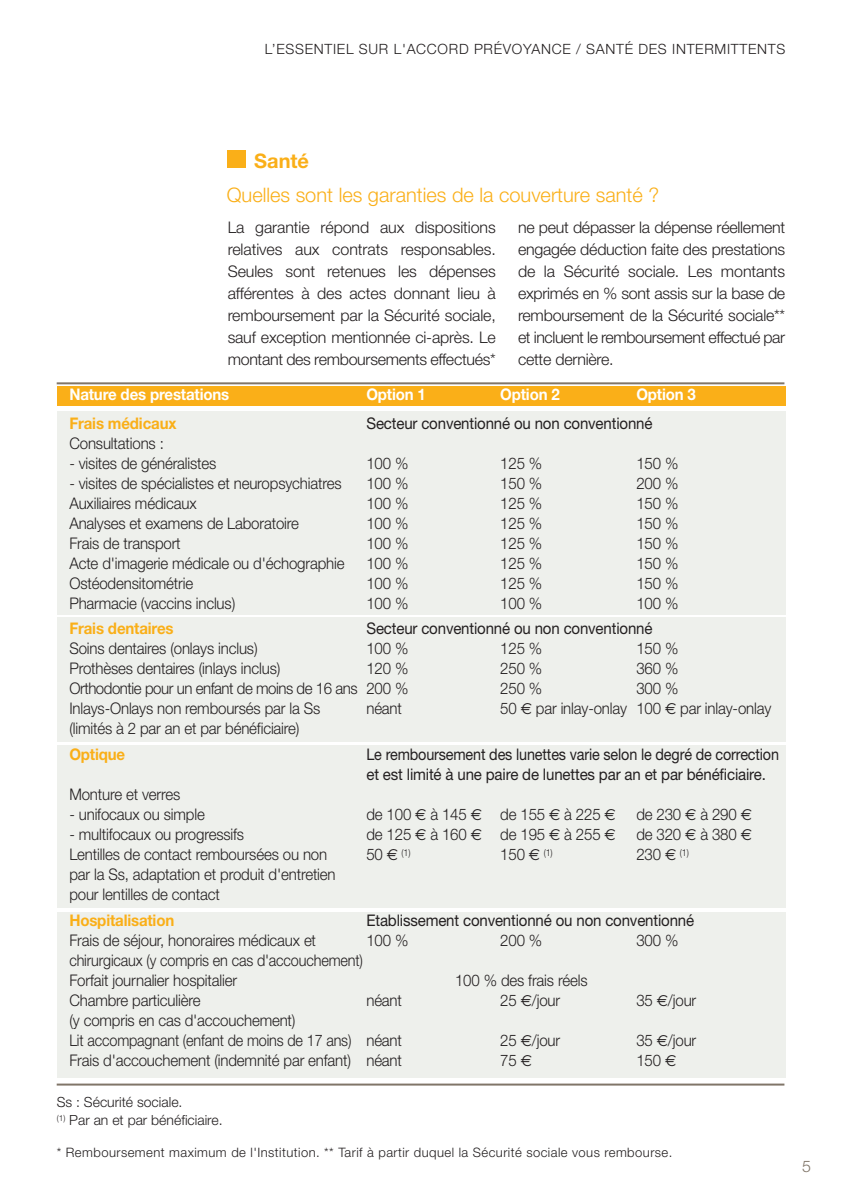
<style>
.page{position:relative;width:842px;height:1191px;background:#fff}
.page>*{position:absolute;margin:0;border:0;box-sizing:border-box;transform-origin:0 0}
.t1{font:300 20px "Helvetica Neue";color:#faaf18}
.t2{font:700 20px "Helvetica Neue";color:#faaf18}
.t3{font:300 16px/20px "Helvetica Neue";letter-spacing:-.01em;color:#231f20;scale:.94 1}
.t4{font:300 16px/22px "Helvetica Neue";letter-spacing:-.01em;color:#231f20;text-align:justify}
.t5{font:16px "Helvetica Neue";letter-spacing:-.01em;color:#231f20;scale:.94 1}
.t6{font:16px/20px "Helvetica Neue";letter-spacing:-.01em;color:#231f20;scale:.9 1}
.t7{font:300 16px/20px "Helvetica Neue";letter-spacing:-.01em;color:#231f20;scale:.9 1}
.t8{font:700 16px "Helvetica Neue";letter-spacing:-.01em;color:#faaf18;scale:.94 1}
.t9{font:700 16px "Helvetica Neue";letter-spacing:-.01em;color:#fff;scale:.94 1}
.t10{font:300 16px "Helvetica Neue";letter-spacing:-.03em;color:#231f20;scale:.94 1}
.t11{font:300 16px "Helvetica Neue";color:#807568}
.t12{font:300 14.2px "Helvetica Neue";letter-spacing:.05em;color:#231f20}
.t13{font:300 14px/18px "Helvetica Neue";color:#231f20}
.t14{font:300 13px "Helvetica Neue";letter-spacing:.035em;color:#231f20}
.t15{font:300 9.6px "Helvetica Neue";color:#231f20;scale:.94 1}
.s1{font-family:"Euro Sans";font-weight:400}
.s2{font-size:16px}
.s3{font-family:"Euro Sans";font-weight:400;font-size:16px}
</style>
<div class="page">
<div style="left:227px;top:150px;width:19px;height:18px;background:#faaf18"></div>
<div style="left:57px;top:386px;width:728px;height:20px;background:#faaf18"></div>
<div style="left:57px;top:411px;width:728px;height:203px;background:#eef0ec"></div>
<div style="left:57px;top:617px;width:728px;height:124px;background:#eef0ec"></div>
<div style="left:57px;top:745px;width:728px;height:162px;background:#eef0ec"></div>
<div style="left:57px;top:912px;width:728px;height:165px;background:#eef0ec"></div>
<hr style="left:57px;top:382px;width:727px;height:2px;background:#807568">
<hr style="left:57px;top:1083px;width:727px;height:2px;background:#807568">
<p class="t12" style="left:265px;top:44px;width:522px">L’ESSENTIEL SUR L'ACCORD PRÉVOYANCE / SANTÉ DES INTERMITTENTS</p>
<p class="t2" style="left:254px;top:154px;width:56px">Santé</p>
<p class="t1" style="left:227px;top:187px;width:434px">Quelles sont les garanties de la couverture santé ?</p>
<p class="t4" style="left:228px;top:217px;width:270px">La garantie répond aux dispositions relatives aux contrats responsables.<br>Seules sont retenues les dépenses afférentes à des actes donnant lieu à remboursement par la Sécurité sociale, sauf exception mentionnée ci-après. Le montant des remboursements effectués*</p>
<p class="t4" style="left:518px;top:217px;width:269px">ne peut dépasser la dépense réellement engagée déduction faite des prestations de la Sécurité sociale. Les montants exprimés en % sont assis sur la base de remboursement de la Sécurité sociale** et incluent le remboursement effectué par cette dernière.</p>
<p class="t9" style="left:69px;top:388px;width:172px">Nature des prestations</p>
<p class="t9" style="left:366px;top:388px;width:65px">Option 1</p>
<p class="t9" style="left:500px;top:388px;width:65px">Option 2</p>
<p class="t9" style="left:636px;top:388px;width:65px">Option 3</p>
<p class="t8" style="left:69px;top:417px;width:115px">Frais médicaux</p>
<p class="t5" style="left:366px;top:417px;width:306px">Secteur conventionné ou non conventionné</p>
<p class="t3" style="left:69px;top:434px;width:102px">Consultations :</p>
<p class="t3" style="left:69px;top:454px;width:158px">- visites de généralistes</p>
<p class="t3" style="left:366px;top:454px;width:46px">100 %</p>
<p class="t3" style="left:500px;top:454px;width:46px">125 %</p>
<p class="t3" style="left:636px;top:454px;width:46px">150 %</p>
<p class="t3" style="left:69px;top:474px;width:291px">- visites de spécialistes et neuropsychiatres</p>
<p class="t3" style="left:366px;top:474px;width:46px">100 %</p>
<p class="t3" style="left:500px;top:474px;width:46px">150 %</p>
<p class="t3" style="left:636px;top:474px;width:46px">200 %</p>
<p class="t3" style="left:69px;top:494px;width:137px">Auxiliaires médicaux</p>
<p class="t3" style="left:366px;top:494px;width:46px">100 %</p>
<p class="t3" style="left:500px;top:494px;width:46px">125 %</p>
<p class="t3" style="left:636px;top:494px;width:46px">150 %</p>
<p class="t3" style="left:69px;top:514px;width:246px">Analyses et examens de Laboratoire</p>
<p class="t3" style="left:366px;top:514px;width:46px">100 %</p>
<p class="t3" style="left:500px;top:514px;width:46px">125 %</p>
<p class="t3" style="left:636px;top:514px;width:46px">150 %</p>
<p class="t3" style="left:69px;top:534px;width:120px">Frais de transport</p>
<p class="t3" style="left:366px;top:534px;width:46px">100 %</p>
<p class="t3" style="left:500px;top:534px;width:46px">125 %</p>
<p class="t3" style="left:636px;top:534px;width:46px">150 %</p>
<p class="t3" style="left:69px;top:554px;width:294px">Acte d'imagerie médicale ou d'échographie</p>
<p class="t3" style="left:366px;top:554px;width:46px">100 %</p>
<p class="t3" style="left:500px;top:554px;width:46px">125 %</p>
<p class="t3" style="left:636px;top:554px;width:46px">150 %</p>
<p class="t3" style="left:69px;top:574px;width:133px">Ostéodensitométrie</p>
<p class="t3" style="left:366px;top:574px;width:46px">100 %</p>
<p class="t3" style="left:500px;top:574px;width:46px">125 %</p>
<p class="t3" style="left:636px;top:574px;width:46px">150 %</p>
<p class="t3" style="left:69px;top:594px;width:178px">Pharmacie (vaccins inclus)</p>
<p class="t3" style="left:366px;top:594px;width:46px">100 %</p>
<p class="t3" style="left:500px;top:594px;width:46px">100 %</p>
<p class="t3" style="left:636px;top:594px;width:46px">100 %</p>
<p class="t8" style="left:69px;top:623px;width:112px">Frais dentaires</p>
<p class="t5" style="left:366px;top:623px;width:306px">Secteur conventionné ou non conventionné</p>
<p class="t3" style="left:69px;top:640px;width:202px">Soins dentaires (onlays inclus)</p>
<p class="t3" style="left:366px;top:640px;width:46px">100 %</p>
<p class="t3" style="left:500px;top:640px;width:46px">125 %</p>
<p class="t3" style="left:636px;top:640px;width:46px">150 %</p>
<p class="t3" style="left:69px;top:660px;width:226px">Prothèses dentaires (inlays inclus)</p>
<p class="t3" style="left:366px;top:660px;width:46px">120 %</p>
<p class="t3" style="left:500px;top:660px;width:46px">250 %</p>
<p class="t3" style="left:636px;top:660px;width:46px">360 %</p>
<p class="t10" style="left:69px;top:683px;width:362px">Orthodontie pour un enfant de moins de 16 ans 200 %</p>
<p class="t3" style="left:500px;top:680px;width:46px">250 %</p>
<p class="t3" style="left:636px;top:680px;width:46px">300 %</p>
<p class="t3" style="left:69px;top:700px;width:269px">Inlays-Onlays non remboursés par la Ss</p>
<p class="t3" style="left:366px;top:700px;width:39px">néant</p>
<p class="t3" style="left:500px;top:700px;width:290px">50 <span class="s1">€</span> par inlay-onlay 100 <span class="s1">€</span> par inlay-onlay</p>
<p class="t3" style="left:69px;top:720px;width:246px">(limités à 2 par an et par bénéficiaire)</p>
<p class="t8" style="left:69px;top:748px;width:61px">Optique</p>
<p class="t6" style="left:366px;top:746px;width:460px">Le remboursement des lunettes varie selon le degré de correction et est limité à une paire de lunettes par an et par bénéficiaire.</p>
<p class="t3" style="left:69px;top:786px;width:120px">Monture et verres</p>
<p class="t3" style="left:69px;top:806px;width:146px">- unifocaux ou simple</p>
<p class="t3" style="left:366px;top:806px;width:267px">de 100 <span class="s1">€</span> à 145 <span class="s1">€</span> de 155 <span class="s1">€</span> à 225 <span class="s1">€</span></p>
<p class="t3" style="left:636px;top:806px;width:125px">de 230 <span class="s1">€</span> à 290 <span class="s1">€</span></p>
<p class="t3" style="left:69px;top:826px;width:187px">- multifocaux ou progressifs</p>
<p class="t3" style="left:366px;top:826px;width:267px">de 125 <span class="s1">€</span> à 160 <span class="s1">€</span> de 195 <span class="s1">€</span> à 255 <span class="s1">€</span></p>
<p class="t3" style="left:636px;top:826px;width:125px">de 320 <span class="s1">€</span> à 380 <span class="s1">€</span></p>
<p class="t3" style="left:69px;top:846px;width:276px">Lentilles de contact remboursées ou non</p>
<p class="t15" style="left:366px;top:848px;width:49px"><span class="s2">50</span> <span class="s3">€</span> (1)</p>
<p class="t3" style="left:500px;top:846px;width:57px">150 <span class="s1">€</span> <sup>(1)</sup></p>
<p class="t3" style="left:636px;top:846px;width:57px">230 <span class="s1">€</span> <sup>(1)</sup></p>
<p class="t3" style="left:69px;top:866px;width:285px">par la Ss, adaptation et produit d'entretien pour lentilles de contact</p>
<p class="t8" style="left:69px;top:914px;width:113px">Hospitalisation</p>
<p class="t5" style="left:366px;top:914px;width:350px">Etablissement conventionné ou non conventionné</p>
<p class="t3" style="left:69px;top:931px;width:264px">Frais de séjour, honoraires médicaux et</p>
<p class="t3" style="left:366px;top:931px;width:46px">100 %</p>
<p class="t3" style="left:500px;top:931px;width:46px">200 %</p>
<p class="t3" style="left:636px;top:931px;width:46px">300 %</p>
<p class="t7" style="left:69px;top:951px;width:328px">chirurgicaux (y compris en cas d'accouchement)<br>Forfait journalier hospitalier</p>
<p class="t3" style="left:455px;top:971px;width:143px">100 % des frais réels</p>
<p class="t3" style="left:69px;top:991px;width:141px">Chambre particulière</p>
<p class="t3" style="left:366px;top:991px;width:39px">néant</p>
<p class="t3" style="left:500px;top:991px;width:65px">25 <span class="s1">€</span>/jour</p>
<p class="t3" style="left:636px;top:991px;width:65px">35 <span class="s1">€</span>/jour</p>
<p class="t3" style="left:69px;top:1011px;width:355px">(y compris en cas d'accouchement)<br>Lit accompagnant (enfant de moins de 17 ans) néant</p>
<p class="t3" style="left:500px;top:1031px;width:65px">25 <span class="s1">€</span>/jour</p>
<p class="t3" style="left:636px;top:1031px;width:65px">35 <span class="s1">€</span>/jour</p>
<p class="t3" style="left:69px;top:1051px;width:355px">Frais d'accouchement (indemnité par enfant) néant</p>
<p class="t3" style="left:500px;top:1051px;width:35px">75 <span class="s1">€</span></p>
<p class="t3" style="left:636px;top:1051px;width:44px">150 <span class="s1">€</span></p>
<p class="t13" style="left:57px;top:1094px;width:167px">Ss : Sécurité sociale.<br><sup>(1)</sup> Par an et par bénéficiaire.</p>
<p class="t14" style="left:57px;top:1147px;width:617px">* Remboursement maximum de l'Institution. ** Tarif à partir duquel la Sécurité sociale vous rembourse.</p>
<p class="t11" style="left:802px;top:1160px;width:10px">5</p>
</div>
